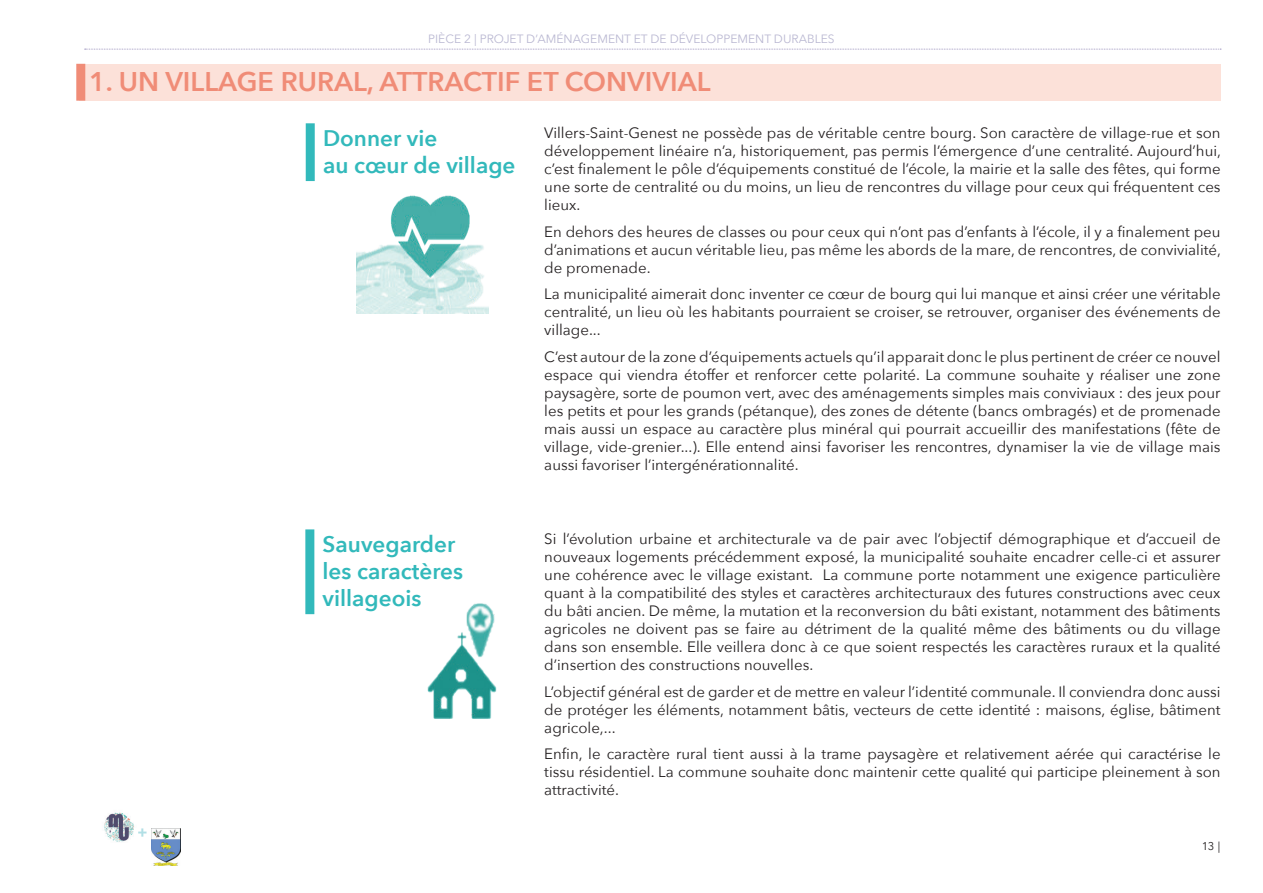
<style>
.page{position:relative;width:1263px;height:893px;background:#fff}
.page>*{position:absolute;margin:0;border:0;box-sizing:border-box;transform-origin:0 0}
.t1{font:600 27px "Avenir Next";color:#f08c77}
.t2{font:600 22.5px/27px "Avenir Next";color:#32b9bb}
.t3{font:15px/18px "Avenir Next";color:#231f20;text-align:justify}
.t4{font:700 15px "Avenir Next";color:#b1dfe5}
.t5{font:12px "Avenir Next";color:#bab8d2}
.t6{font:11.25px "Avenir Next";color:#231f20}
</style>
<div class="page">
<img style="left:104px;top:812px;width:30px;height:30px">
<img style="left:151px;top:828px;width:29px;height:37px">
<svg style="left:85px;top:49px;width:1136px;height:1px"></svg>
<div style="left:306px;top:123px;width:9px;height:58px;background:#32b9bb"></div>
<div style="left:79px;top:64px;width:1141px;height:37px;background:#fce1d9"></div>
<div style="left:76px;top:64px;width:9px;height:37px;background:#f08c77"></div>
<div style="left:305px;top:529px;width:9px;height:85px;background:#32b9bb"></div>
<img style="left:356px;top:195px;width:133px;height:119px">
<img style="left:427px;top:603px;width:70px;height:116px">
<p class="t5" style="left:428px;top:28px;width:408px">PIÈCE 2 | PROJET D’AMÉNAGEMENT ET DE DÉVELOPPEMENT DURABLES</p>
<h1 class="t1" style="left:89px;top:58px;width:623px">1. UN VILLAGE RURAL, ATTRACTIF ET CONVIVIAL</h1>
<p class="t4" style="left:137px;top:819px;width:11px">+</p>
<h2 class="t2" style="left:323px;top:124px;width:194px">Donner vie<br>au cœur de village</h2>
<h2 class="t2" style="left:323px;top:530px;width:142px">Sauvegarder les caractères villageois</h2>
<p class="t3" style="left:544px;top:123px;width:678px">Villers-Saint-Genest ne possède pas de véritable centre bourg. Son caractère de village-rue et son développement linéaire n’a, historiquement, pas permis l’émergence d’une centralité. Aujourd’hui, c’est finalement le pôle d’équipements constitué de l’école, la mairie et la salle des fêtes, qui forme une sorte de centralité ou du moins, un lieu de rencontres du village pour ceux qui fréquentent ces lieux.</p>
<p class="t3" style="left:544px;top:222px;width:678px">En dehors des heures de classes ou pour ceux qui n’ont pas d’enfants à l’école, il y a finalement peu d’animations et aucun véritable lieu, pas même les abords de la mare, de rencontres, de convivialité, de promenade.</p>
<p class="t3" style="left:544px;top:284px;width:678px">La municipalité aimerait donc inventer ce cœur de bourg qui lui manque et ainsi créer une véritable centralité, un lieu où les habitants pourraient se croiser, se retrouver, organiser des événements de village...</p>
<p class="t3" style="left:544px;top:347px;width:678px">C’est autour de la zone d’équipements actuels qu’il apparait donc le plus pertinent de créer ce nouvel espace qui viendra étoffer et renforcer cette polarité. La commune souhaite y réaliser une zone paysagère, sorte de poumon vert, avec des aménagements simples mais conviviaux : des jeux pour les petits et pour les grands (pétanque), des zones de détente (bancs ombragés) et de promenade mais aussi un espace au caractère plus minéral qui pourrait accueillir des manifestations (fête de village, vide-grenier...). Elle entend ainsi favoriser les rencontres, dynamiser la vie de village mais aussi favoriser l’intergénérationnalité.</p>
<p class="t3" style="left:544px;top:530px;width:678px">Si l’évolution urbaine et architecturale va de pair avec l’objectif démographique et d’accueil de nouveaux logements précédemment exposé, la municipalité souhaite encadrer celle-ci et assurer une cohérence avec le village existant. La commune porte notamment une exigence particulière quant à la compatibilité des styles et caractères architecturaux des futures constructions avec ceux du bâti ancien. De même, la mutation et la reconversion du bâti existant, notamment des bâtiments agricoles ne doivent pas se faire au détriment de la qualité même des bâtiments ou du village dans son ensemble. Elle veillera donc à ce que soient respectés les caractères ruraux et la qualité d’insertion des constructions nouvelles.</p>
<p class="t3" style="left:544px;top:682px;width:678px">L’objectif général est de garder et de mettre en valeur l’identité communale. Il conviendra donc aussi de protéger les éléments, notamment bâtis, vecteurs de cette identité : maisons, église, bâtiment agricole,...</p>
<p class="t3" style="left:544px;top:745px;width:678px">Enfin, le caractère rural tient aussi à la trame paysagère et relativement aérée qui caractérise le tissu résidentiel. La commune souhaite donc maintenir cette qualité qui participe pleinement à son attractivité.</p>
<p class="t6" style="left:1202px;top:837px;width:20px">13 |</p>
</div>
